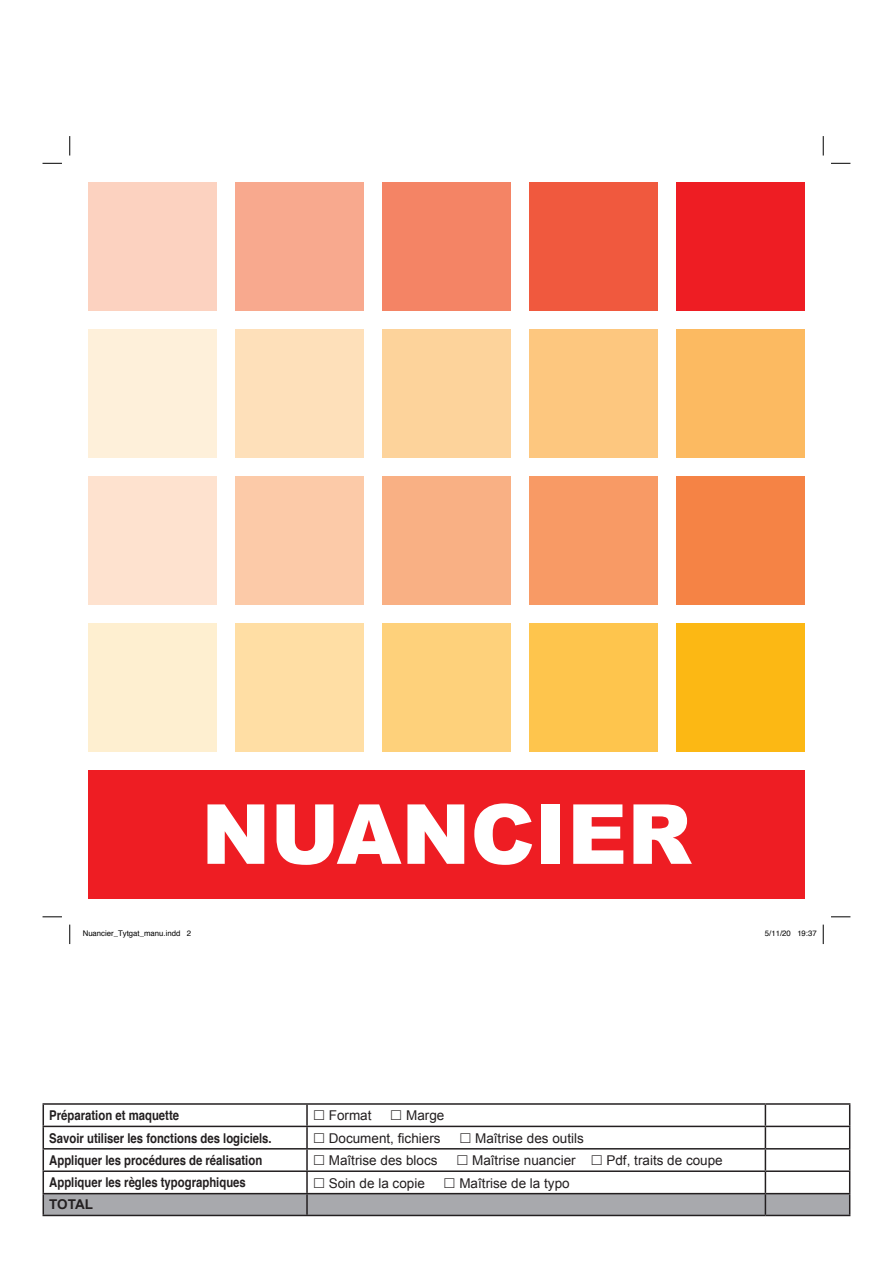
<style>
.page{position:relative;width:893px;height:1263px;background:#fff}
.page>*{position:absolute;margin:0;border:0;box-sizing:border-box;transform-origin:0 0}
.t1{font:900 82.95px "Arial";color:#fff}
.t2{font:700 13.5px "Helvetica";color:#231f20;scale:.84 1}
.t3{font:13.5px "Arial";color:#231f20}
.t4{font:700 13.5px "Arial";letter-spacing:-.01em;color:#231f20}
.t5{font:7.8px "Helvetica";color:#000}
</style>
<div class="page">
<div style="left:88px;top:182px;width:129px;height:128px;background:#fcd2c0"></div>
<div style="left:88px;top:329px;width:129px;height:128px;background:#fef0da"></div>
<div style="left:88px;top:476px;width:129px;height:128px;background:#fee2cf"></div>
<div style="left:88px;top:623px;width:129px;height:128px;background:#feefd0"></div>
<div style="left:88px;top:770px;width:717px;height:128px;background:#ee1d23"></div>
<div style="left:235px;top:182px;width:129px;height:128px;background:#f8a98e"></div>
<div style="left:235px;top:329px;width:129px;height:128px;background:#fee0ba"></div>
<div style="left:235px;top:476px;width:129px;height:128px;background:#fccaa8"></div>
<div style="left:235px;top:623px;width:129px;height:128px;background:#ffdea4"></div>
<div style="left:382px;top:182px;width:129px;height:128px;background:#f48465"></div>
<div style="left:382px;top:329px;width:129px;height:128px;background:#fdd39b"></div>
<div style="left:382px;top:476px;width:129px;height:128px;background:#f9b084"></div>
<div style="left:382px;top:623px;width:129px;height:128px;background:#fed17b"></div>
<div style="left:529px;top:182px;width:129px;height:128px;background:#f0593e"></div>
<div style="left:529px;top:329px;width:129px;height:128px;background:#fdc77f"></div>
<div style="left:529px;top:476px;width:129px;height:128px;background:#f89a65"></div>
<div style="left:529px;top:623px;width:129px;height:128px;background:#fec54d"></div>
<div style="left:676px;top:182px;width:129px;height:128px;background:#ee1d23"></div>
<div style="left:676px;top:329px;width:129px;height:128px;background:#fcba61"></div>
<div style="left:676px;top:476px;width:129px;height:128px;background:#f58345"></div>
<div style="left:676px;top:623px;width:129px;height:128px;background:#fcb814"></div>
<svg style="left:43px;top:162px;width:19px;height:2px"></svg>
<svg style="left:831px;top:162px;width:19px;height:2px"></svg>
<svg style="left:43px;top:916px;width:19px;height:2px"></svg>
<svg style="left:831px;top:916px;width:19px;height:2px"></svg>
<svg style="left:69px;top:136px;width:1px;height:20px"></svg>
<svg style="left:69px;top:924px;width:1px;height:20px"></svg>
<svg style="left:823px;top:136px;width:1px;height:20px"></svg>
<svg style="left:823px;top:924px;width:1px;height:20px"></svg>
<hr style="left:43px;top:1103px;width:264px;height:2px;background:#231f20">
<hr style="left:307px;top:1103px;width:458px;height:2px;background:#231f20">
<hr style="left:765px;top:1103px;width:85px;height:2px;background:#231f20">
<hr style="left:43px;top:1215px;width:264px;height:1px;background:#231f20">
<hr style="left:307px;top:1215px;width:458px;height:1px;background:#231f20">
<hr style="left:765px;top:1215px;width:85px;height:1px;background:#231f20">
<svg style="left:43px;top:1105px;width:807px;height:110px"></svg>
<h1 class="t1" style="left:201px;top:774px;width:492px">NUANCIER</h1>
<p class="t5" style="left:83px;top:927px;width:110px">Nuancier_Tytgat_manu.indd 2</p>
<p class="t5" style="left:765px;top:927px;width:53px">5/11/20 19:37</p>
<p class="t2" style="left:49px;top:1104px;width:156px">Préparation et maquette</p>
<p class="t3" style="left:329px;top:1107px;width:44px">Format</p>
<p class="t3" style="left:406px;top:1107px;width:40px">Marge</p>
<p class="t2" style="left:49px;top:1127px;width:266px">Savoir utiliser les fonctions des logiciels.</p>
<p class="t3" style="left:329px;top:1129px;width:113px">Document, fichiers</p>
<p class="t3" style="left:475px;top:1129px;width:110px">Maîtrise des outils</p>
<p class="t2" style="left:49px;top:1149px;width:255px">Appliquer les procédures de réalisation</p>
<p class="t3" style="left:329px;top:1151px;width:110px">Maîtrise des blocs</p>
<p class="t3" style="left:472px;top:1151px;width:105px">Maîtrise nuancier</p>
<p class="t3" style="left:606px;top:1151px;width:118px">Pdf, traits de coupe</p>
<p class="t2" style="left:49px;top:1172px;width:236px">Appliquer les règles typographiques</p>
<p class="t3" style="left:329px;top:1174px;width:98px">Soin de la copie</p>
<p class="t3" style="left:459px;top:1174px;width:112px">Maîtrise de la typo</p>
<p class="t4" style="left:49px;top:1196px;width:45px">TOTAL</p>
</div>
